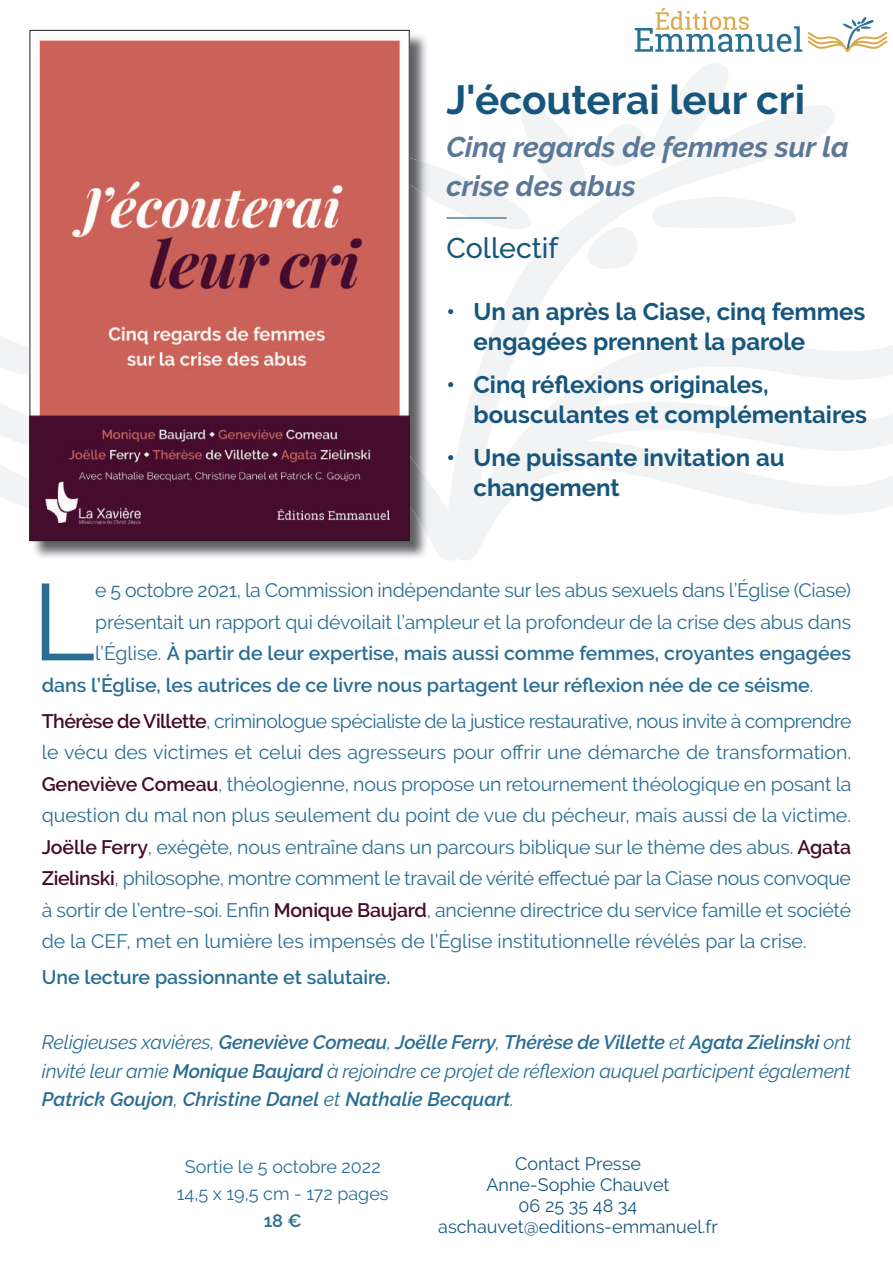
<style>
.page{position:relative;width:893px;height:1263px;background:#fff}
.page>*{position:absolute;margin:0;border:0;box-sizing:border-box;transform-origin:0 0}
.t1{font:108.3px "Raleway";color:#296d94}
.t2{font:700 40.5px "Raleway";color:#17567c}
.t3{font:italic 700 28.5px/39px "Raleway";color:#5b7897}
.t4{font:500 28.5px "Raleway";color:#17567c}
.t5{font:700 24px/30px "Raleway";color:#17567c}
.t6{font:19.5px/31.5px "Raleway";letter-spacing:-.005em;color:#296d94;text-align:justify}
.t7{font:italic 600 19.5px/28.5px "Raleway";color:#296d94;text-align:justify}
.t8{font:600 19.5px "Raleway";color:#296d94}
.t9{font:18px/21px "Raleway";color:#17567c;text-align:center}
.t10{font:18px/27px "Raleway";color:#296d94;text-align:center}
.t11{font:600 18px "Raleway";color:#296d94}
.s1{font-weight:400}
.s2{font-weight:600;color:#440b2c}
</style>
<div class="page">
<svg style="left:522px;top:105px;width:312px;height:168px"></svg>
<svg style="left:428px;top:63px;width:368px;height:206px"></svg>
<svg style="left:0;top:273px;width:893px;height:287px"></svg>
<hr style="left:446px;top:217px;width:61px;height:2px;background:#17567c">
<img style="left:634px;top:7px;width:254px;height:46px">
<img style="left:32px;top:32px;width:396px;height:527px">
<img style="left:409px;top:156px;width:19px;height:41px">
<img style="left:409px;top:338px;width:19px;height:198px">
<img style="left:32px;top:32px;width:375px;height:507px">
<h2 class="t2" style="left:446px;top:77px;width:360px">J'écouterai leur cri</h2>
<h3 class="t3" style="left:446px;top:128px;width:404px">Cinq regards de femmes sur la crise des abus</h3>
<h3 class="t4" style="left:446px;top:231px;width:113px">Collectif</h3>
<p class="t5" style="left:473px;top:297px;width:393px;text-indent:-27px">• Un an après la Ciase, cinq femmes engagées prennent la parole</p>
<p class="t5" style="left:473px;top:370px;width:395px;text-indent:-27px">• Cinq réflexions originales, bousculantes et complémentaires</p>
<p class="t5" style="left:473px;top:442px;width:313px;text-indent:-27px">• Une puissante invitation au changement</p>
<h1 class="t1" style="left:32px;top:559px;width:65px">L</h1>
<p class="t6" style="left:95px;top:575px;width:757px">e 5 octobre 2021, la Commission indépendante sur les abus sexuels dans l’Église (Ciase)</p>
<p class="t6" style="left:95px;top:606px;width:757px">présentait un rapport qui dévoilait l’ampleur et la profondeur de la crise des abus dans</p>
<p class="t8" style="left:95px;top:642px;width:757px"><span class="s1">l’Église.</span> À partir de leur expertise, mais aussi comme femmes, croyantes engagées</p>
<p class="t8" style="left:42px;top:674px;width:773px">dans l’Église, les autrices de ce livre nous partagent leur réflexion née de ce séisme<span class="s1">.</span></p>
<p class="t6" style="left:42px;top:705px;width:811px"><span class="s2">Thérèse de Villette</span>, criminologue spécialiste de la justice restaurative, nous invite à comprendre le vécu des victimes et celui des agresseurs pour offrir une démarche de transformation.<br><span class="s2">Geneviève Comeau</span>, théologienne, nous propose un retournement théologique en posant la question du mal non plus seulement du point de vue du pécheur, mais aussi de la victime.<br><span class="s2">Joëlle Ferry</span>, exégète, nous entraîne dans un parcours biblique sur le thème des abus. <span class="s2">Agata Zielinski</span>, philosophe, montre comment le travail de vérité effectué par la Ciase nous convoque à sortir de l’entre-soi. Enfin <span class="s2">Monique Baujard</span>, ancienne directrice du service famille et société de la CEF, met en lumière les impensés de l’Église institutionnelle révélés par la crise.</p>
<p class="t8" style="left:42px;top:966px;width:350px">Une lecture passionnante et salutaire.</p>
<p class="t7" style="left:42px;top:1028px;width:811px"><span class="s1">Religieuses xavières,</span> Geneviève Comeau<span class="s1">,</span> Joëlle Ferry<span class="s1">,</span> Thérèse de Villette <span class="s1">et</span> Agata Zielinski <span class="s1">ont invité leur amie</span> Monique Baujard <span class="s1">à rejoindre ce projet de réflexion auquel participent également </span>Patrick Goujon<span class="s1">,</span> Christine Danel <span class="s1">et</span> Nathalie Becquart<span class="s1">.</span></p>
<p class="t10" style="left:177px;top:1153px;width:213px">Sortie le 5 octobre 2022<br>14,5 x 19,5 cm - 172 pages</p>
<p class="t11" style="left:264px;top:1211px;width:40px">18 €</p>
<p class="t9" style="left:438px;top:1153px;width:281px">Contact Presse<br>Anne-Sophie Chauvet<br>06 25 35 48 34 aschauvet@editions-emmanuel.fr</p>
</div>
